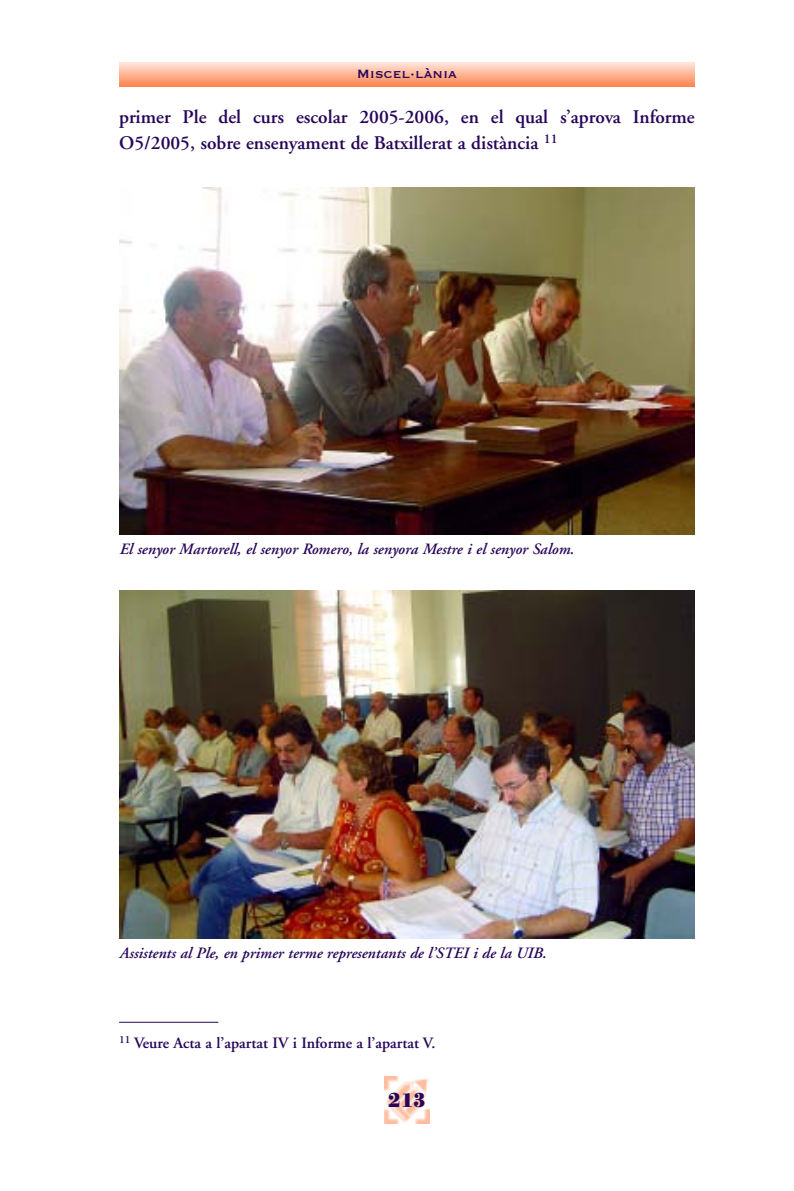
<style>
.page{position:relative;width:794px;height:1191px;background:#fff}
.page>*{position:absolute;margin:0;border:0;box-sizing:border-box;transform-origin:0 0}
.t1{font:700 21px "Bodoni Antiqua T";color:#27065a}
.t2{font:600 19.25px/26.2px "Adobe Garamond";color:#27065a}
.t3{font:italic 600 15.75px "Adobe Garamond";color:#27065a}
.t4{font:600 15.75px "Adobe Garamond";color:#27065a}
.t5{font:15.75px "Copperplate";color:#27065a}
</style>
<div class="page">
<hr style="left:119px;top:87px;width:575px;height:1px;background:#ff611b">
<hr style="left:119px;top:86px;width:575px;height:1px;background:#ff6723">
<hr style="left:119px;top:85px;width:575px;height:1px;background:#ff6c2a">
<hr style="left:119px;top:84px;width:575px;height:1px;background:#ff7132">
<hr style="left:119px;top:83px;width:575px;height:1px;background:#ff773a">
<hr style="left:119px;top:82px;width:575px;height:1px;background:#ff7c41">
<hr style="left:119px;top:81px;width:575px;height:1px;background:#ff8149">
<hr style="left:119px;top:80px;width:575px;height:1px;background:#ff8751">
<hr style="left:119px;top:79px;width:575px;height:1px;background:#ff8b57">
<hr style="left:119px;top:78px;width:575px;height:1px;background:#ff915f">
<hr style="left:119px;top:77px;width:575px;height:1px;background:#ff9668">
<hr style="left:119px;top:76px;width:575px;height:1px;background:#ff9c6f">
<hr style="left:119px;top:75px;width:575px;height:1px;background:#ffa176">
<hr style="left:119px;top:74px;width:575px;height:1px;background:#ffa67e">
<hr style="left:119px;top:73px;width:575px;height:1px;background:#ffac86">
<hr style="left:119px;top:72px;width:575px;height:1px;background:#ffb08d">
<hr style="left:119px;top:71px;width:575px;height:1px;background:#ffb695">
<hr style="left:119px;top:70px;width:575px;height:1px;background:#ffbc9d">
<hr style="left:119px;top:69px;width:575px;height:1px;background:#ffc0a4">
<hr style="left:119px;top:68px;width:575px;height:1px;background:#ffc6ac">
<hr style="left:119px;top:67px;width:575px;height:1px;background:#ffcbb4">
<hr style="left:119px;top:66px;width:575px;height:1px;background:#ffd1bc">
<hr style="left:119px;top:65px;width:575px;height:1px;background:#ffd6c3">
<hr style="left:119px;top:64px;width:575px;height:1px;background:#ffdbcb">
<hr style="left:119px;top:63px;width:575px;height:1px;background:#ffe1d3">
<hr style="left:119px;top:62px;width:575px;height:1px;background:#ffe6db">
<img style="left:384px;top:1076px;width:45px;height:47px">
<hr style="left:119px;top:1021px;width:99px;height:1px;background:#27065a">
<img style="left:119px;top:188px;width:575px;height:346px">
<img style="left:119px;top:591px;width:575px;height:347px">
<p class="t5" style="left:357px;top:64px;width:102px">Miscel·lània</p>
<p class="t2" style="left:119px;top:105px;width:577px">primer Ple del curs escolar 2005-2006, en el qual s’aprova Informe<br>O5/2005, sobre ensenyament de Batxillerat a distància <sup>11</sup></p>
<p class="t3" style="left:119px;top:542px;width:456px">El senyor Martorell, el senyor Romero, la senyora Mestre i el senyor Salom.</p>
<p class="t3" style="left:119px;top:946px;width:428px">Assistents al Ple, en primer terme representants de l’STEI i de la UIB.</p>
<p class="t4" style="left:119px;top:1036px;width:318px"><sup>11</sup> Veure Acta a l’apartat IV i Informe a l’apartat V.</p>
<h1 class="t1" style="left:388px;top:1087px;width:39px">213</h1>
</div>
